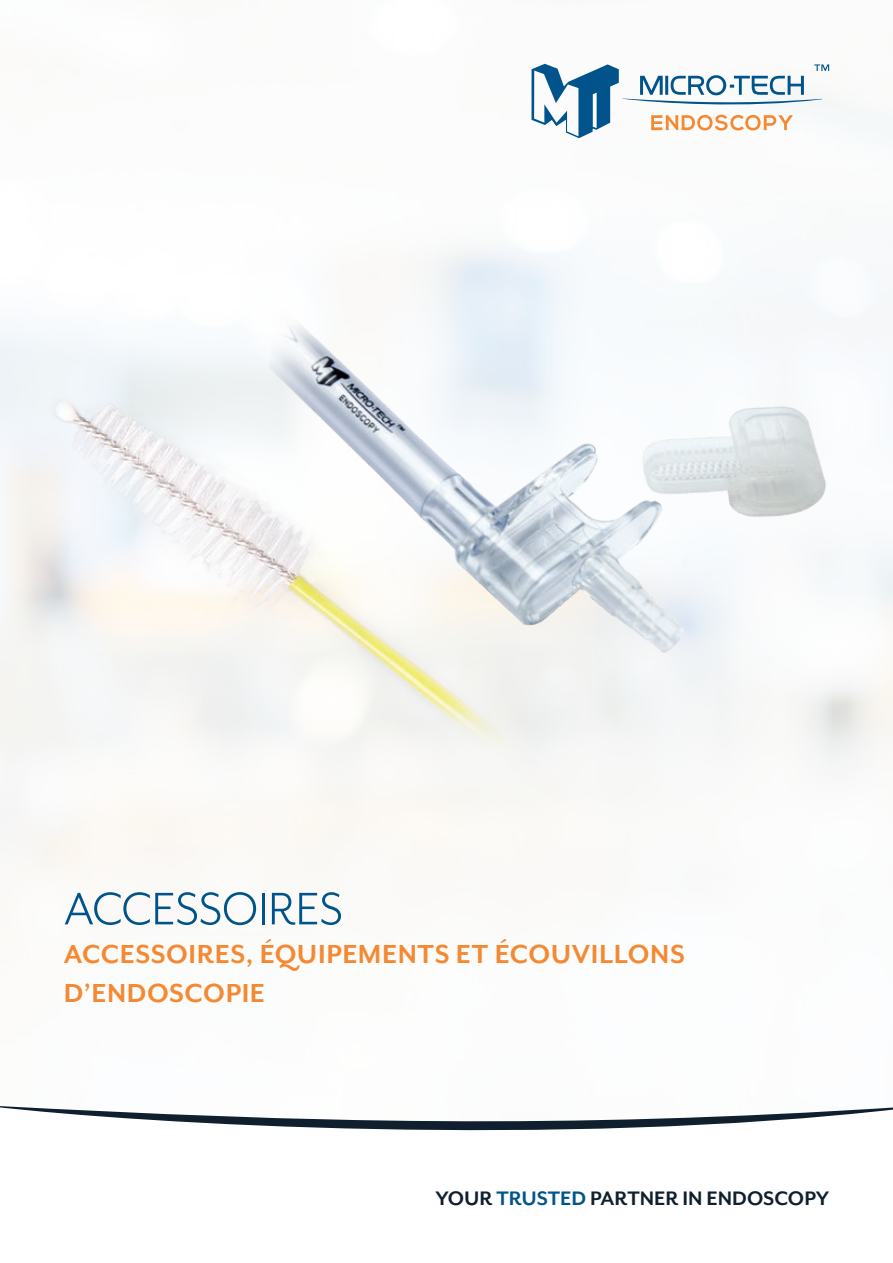
<style>
.page{position:relative;width:893px;height:1263px;background:#fff}
.page>*{position:absolute;margin:0;border:0;box-sizing:border-box;transform-origin:0 0}
.t1{font:52.5px "Mr Eaves San OT";letter-spacing:-.01em;color:#00548b}
.t2{font:700 30px/39px "Mr Eaves San OT";letter-spacing:.015em;color:#f58932}
.t3{font:700 22.5px "Mr Eaves San OT";letter-spacing:-.005em;color:#101f2e}
.s1{color:#00548b}
</style>
<div class="page">
<svg style="left:531px;top:64px;width:298px;height:74px"></svg>
<svg style="left:0;top:1106px;width:893px;height:25px"></svg>
<img style="left:35px;top:219px;width:827px;height:594px">
<h1 class="t1" style="left:64px;top:880px;width:281px">ACCESSOIRES</h1>
<p class="t2" style="left:64px;top:935px;width:623px">ACCESSOIRES, ÉQUIPEMENTS ET ÉCOUVILLONS<br>D’ENDOSCOPIE</p>
<p class="t3" style="left:435px;top:1186px;width:395px">YOUR <span class="s1">TRUSTED</span> PARTNER IN ENDOSCOPY</p>
</div>
